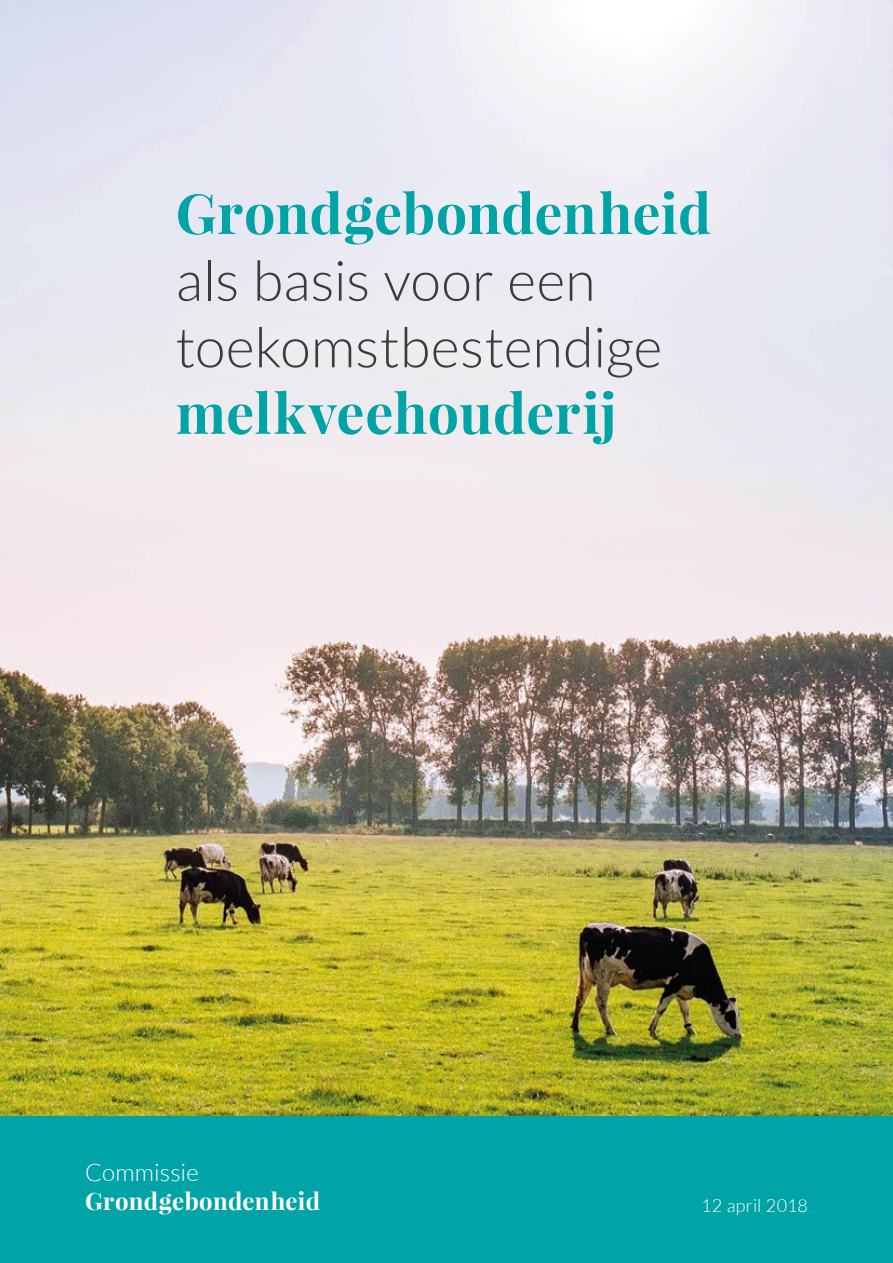
<style>
.page{position:relative;width:893px;height:1263px;background:#fff}
.page>*{position:absolute;margin:0;border:0;box-sizing:border-box;transform-origin:0 0}
.t1{font:300 55.5px/66.6px "Lato";color:#3c3c3b}
.t2{font:700 55.5px "Playfair Display";letter-spacing:.005em;color:#00a3a6}
.t3{font:700 24px "Playfair Display";letter-spacing:.01em;color:#fff}
.t4{font:300 24px "Lato";letter-spacing:.01em;color:#fff}
.t5{font:300 18px "Lato";letter-spacing:.01em;color:#fff}
</style>
<div class="page">
<img style="left:0;top:0;width:893px;height:1116px">
<div style="left:0;top:1116px;width:893px;height:147px;background:#00a3a6"></div>
<p class="t2" style="left:176px;top:178px;width:537px">Grondgebondenheid</p>
<p class="t1" style="left:176px;top:248px;width:488px">als basis voor een toekomstbestendige</p>
<p class="t2" style="left:176px;top:378px;width:442px">melkveehouderij</p>
<p class="t4" style="left:85px;top:1159px;width:115px">Commissie</p>
<p class="t3" style="left:85px;top:1186px;width:237px">Grondgebondenheid</p>
<p class="t5" style="left:701px;top:1196px;width:108px">12 april 2018</p>
</div>
